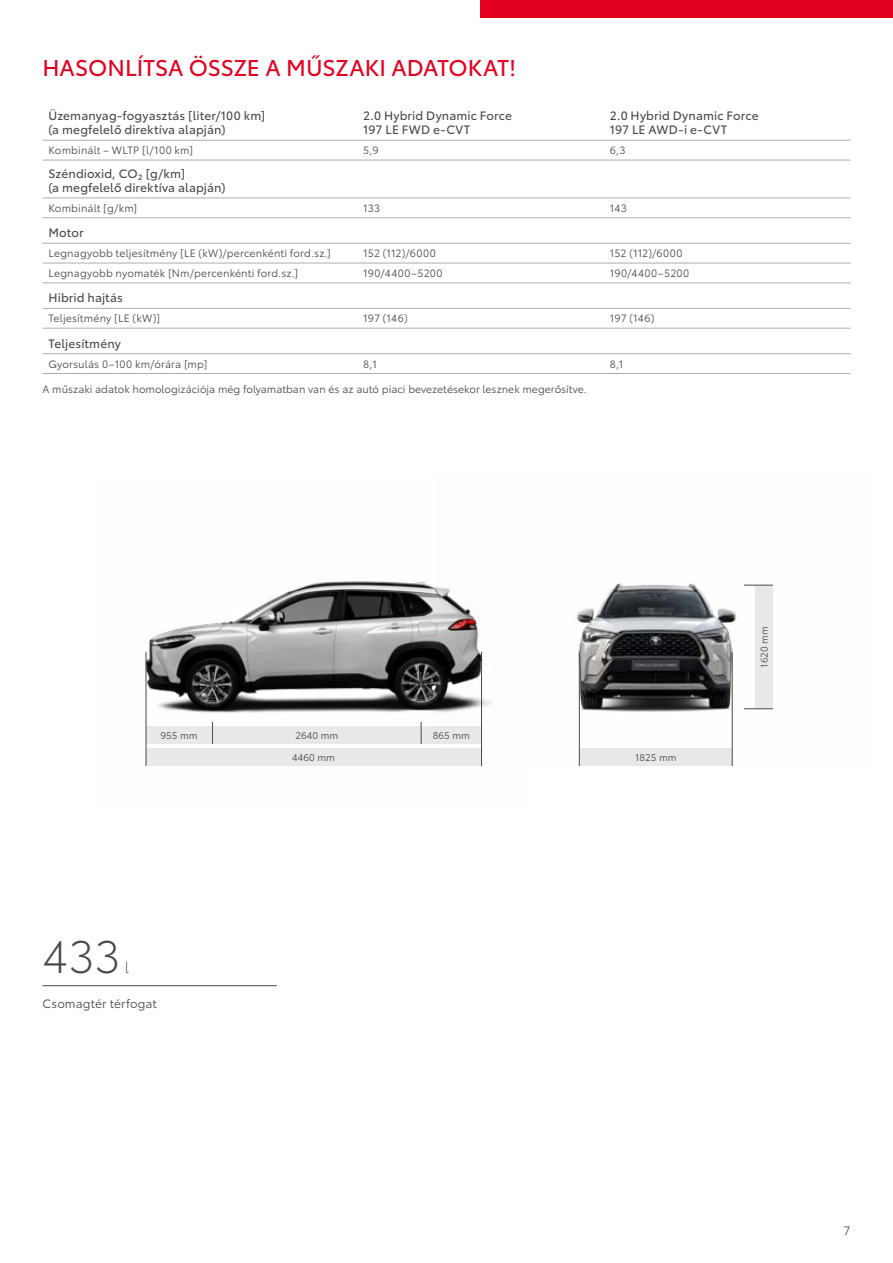
<style>
.page{position:relative;width:893px;height:1263px;background:#fff}
.page>*{position:absolute;margin:0;border:0;box-sizing:border-box;transform-origin:0 0}
.t1{font:300 45px "Toyota Type";color:#494948}
.t2{font:22.5px "Toyota Type";letter-spacing:-.005em;color:#e3001f}
.t3{font:300 15px "Toyota Type";color:#494948}
.t4{font:12px/14.4px "Toyota Type";letter-spacing:.01em;color:#494948}
.t5{font:12px "Toyota Type";letter-spacing:.01em;color:#494948}
.t6{font:10.5px "Toyota Type";letter-spacing:.005em;color:#494948}
.t7{font:10.5px "Toyota Type";letter-spacing:.04em;color:#494948}
.t8{font:9.75px "Toyota Type";color:#494948}
</style>
<div class="page">
<img style="left:145px;top:581px;width:289px;height:185px">
<img style="left:434px;top:582px;width:339px;height:182px">
<hr style="left:43px;top:140px;width:314px;height:1px;background:#acadad">
<hr style="left:357px;top:140px;width:247px;height:1px;background:#acadad">
<hr style="left:604px;top:140px;width:246px;height:1px;background:#acadad">
<hr style="left:43px;top:160px;width:314px;height:1px;background:#acadad">
<hr style="left:357px;top:160px;width:247px;height:1px;background:#acadad">
<hr style="left:604px;top:160px;width:246px;height:1px;background:#acadad">
<hr style="left:43px;top:198px;width:314px;height:1px;background:#acadad">
<hr style="left:357px;top:198px;width:247px;height:1px;background:#acadad">
<hr style="left:604px;top:198px;width:246px;height:1px;background:#acadad">
<hr style="left:43px;top:217px;width:314px;height:1px;background:#acadad">
<hr style="left:357px;top:217px;width:247px;height:1px;background:#acadad">
<hr style="left:604px;top:217px;width:246px;height:1px;background:#acadad">
<hr style="left:43px;top:243px;width:314px;height:1px;background:#acadad">
<hr style="left:357px;top:243px;width:247px;height:1px;background:#acadad">
<hr style="left:604px;top:243px;width:246px;height:1px;background:#acadad">
<hr style="left:43px;top:263px;width:314px;height:1px;background:#acadad">
<hr style="left:357px;top:263px;width:247px;height:1px;background:#acadad">
<hr style="left:604px;top:263px;width:246px;height:1px;background:#acadad">
<hr style="left:43px;top:283px;width:314px;height:1px;background:#acadad">
<hr style="left:357px;top:283px;width:247px;height:1px;background:#acadad">
<hr style="left:604px;top:283px;width:246px;height:1px;background:#acadad">
<hr style="left:43px;top:308px;width:314px;height:1px;background:#acadad">
<hr style="left:357px;top:308px;width:247px;height:1px;background:#acadad">
<hr style="left:604px;top:308px;width:246px;height:1px;background:#acadad">
<hr style="left:43px;top:328px;width:314px;height:1px;background:#acadad">
<hr style="left:357px;top:328px;width:247px;height:1px;background:#acadad">
<hr style="left:604px;top:328px;width:246px;height:1px;background:#acadad">
<hr style="left:43px;top:353px;width:314px;height:1px;background:#acadad">
<hr style="left:357px;top:353px;width:247px;height:1px;background:#acadad">
<hr style="left:604px;top:353px;width:246px;height:1px;background:#acadad">
<hr style="left:43px;top:373px;width:314px;height:1px;background:#acadad">
<hr style="left:357px;top:373px;width:247px;height:1px;background:#acadad">
<hr style="left:604px;top:373px;width:246px;height:1px;background:#acadad">
<hr style="left:43px;top:985px;width:234px;height:1px;background:#494948">
<div style="left:481px;top:0;width:412px;height:17px;background:#e3001f"></div>
<div style="left:579px;top:749px;width:153px;height:17px;background:#e7e8e8"></div>
<div style="left:756px;top:585px;width:17px;height:124px;background:#e7e8e8"></div>
<hr style="left:732px;top:652px;width:1px;height:114px;background:#494948">
<hr style="left:579px;top:652px;width:1px;height:114px;background:#494948">
<svg style="left:744px;top:708px;width:29px;height:1px"></svg>
<div style="left:421px;top:727px;width:60px;height:17px;background:#e7e8e8"></div>
<div style="left:146px;top:727px;width:66px;height:17px;background:#e7e8e8"></div>
<div style="left:213px;top:727px;width:208px;height:17px;background:#e7e8e8"></div>
<div style="left:146px;top:749px;width:335px;height:17px;background:#e7e8e8"></div>
<hr style="left:146px;top:652px;width:1px;height:114px;background:#494948">
<svg style="left:421px;top:722px;width:1px;height:22px"></svg>
<svg style="left:212px;top:722px;width:1px;height:22px"></svg>
<hr style="left:481px;top:652px;width:1px;height:114px;background:#494948">
<svg style="left:744px;top:585px;width:29px;height:1px"></svg>
<h2 class="t2" style="left:43px;top:51px;width:475px">HASONLÍTSA ÖSSZE A MŰSZAKI ADATOKAT!</h2>
<p class="t4" style="left:48px;top:107px;width:218px">Üzemanyag‑fogyasztás [liter/100 km] (a megfelelő direktíva alapján)</p>
<p class="t4" style="left:363px;top:107px;width:150px">2.0 Hybrid Dynamic Force<br>197 LE FWD e-CVT</p>
<p class="t4" style="left:610px;top:107px;width:150px">2.0 Hybrid Dynamic Force<br>197 LE AWD-i e-CVT</p>
<p class="t6" style="left:48px;top:143px;width:146px">Kombinált – WLTP [l/100 km]</p>
<p class="t6" style="left:363px;top:143px;width:17px">5,9</p>
<p class="t6" style="left:610px;top:143px;width:17px">6,3</p>
<p class="t4" style="left:48px;top:165px;width:179px">Széndioxid, CO₂ [g/km]<br>(a megfelelő direktíva alapján)</p>
<p class="t6" style="left:48px;top:200px;width:90px">Kombinált [g/km]</p>
<p class="t6" style="left:363px;top:200px;width:19px">133</p>
<p class="t6" style="left:610px;top:200px;width:19px">143</p>
<p class="t4" style="left:48px;top:225px;width:37px">Motor</p>
<p class="t6" style="left:48px;top:246px;width:284px">Legnagyobb teljesítmény [LE (kW)/percenkénti ford.sz.]</p>
<p class="t6" style="left:363px;top:246px;width:74px">152 (112)/6000</p>
<p class="t6" style="left:610px;top:246px;width:74px">152 (112)/6000</p>
<p class="t6" style="left:48px;top:265px;width:251px">Legnagyobb nyomaték [Nm/percenkénti ford.sz.]</p>
<p class="t7" style="left:363px;top:265px;width:81px">190/4400–5200</p>
<p class="t7" style="left:610px;top:265px;width:81px">190/4400–5200</p>
<p class="t4" style="left:48px;top:290px;width:76px">Hibrid hajtás</p>
<p class="t6" style="left:48px;top:311px;width:113px">Teljesítmény [LE (kW)]</p>
<p class="t6" style="left:363px;top:311px;width:46px">197 (146)</p>
<p class="t6" style="left:610px;top:311px;width:46px">197 (146)</p>
<p class="t4" style="left:48px;top:335px;width:74px">Teljesítmény</p>
<p class="t6" style="left:48px;top:356px;width:160px">Gyorsulás 0–100 km/órára [mp]</p>
<p class="t6" style="left:363px;top:356px;width:15px">8,1</p>
<p class="t6" style="left:610px;top:356px;width:15px">8,1</p>
<p class="t6" style="left:43px;top:381px;width:546px">A műszaki adatok homologizációja még folyamatban van és az autó piaci bevezetésekor lesznek megerősítve.</p>
<p class="t8" style="left:160px;top:728px;width:39px">955 mm</p>
<p class="t8" style="left:295px;top:728px;width:44px">2640 mm</p>
<p class="t8" style="left:433px;top:728px;width:39px">865 mm</p>
<p class="t8" style="left:292px;top:750px;width:44px">4460 mm</p>
<h1 class="t1" style="left:43px;top:924px;width:80px">433</h1>
<h3 class="t3" style="left:125px;top:956px;width:6px">l</h3>
<p class="t5" style="left:43px;top:995px;width:116px">Csomagtér térfogat</p>
<p class="t8" style="left:635px;top:750px;width:43px">1825 mm</p>
<p class="t8" style="left:757px;top:668px;width:43px;rotate:-90deg">1620 mm</p>
<p class="t5" style="left:844px;top:1222px;width:8px">7</p>
</div>
